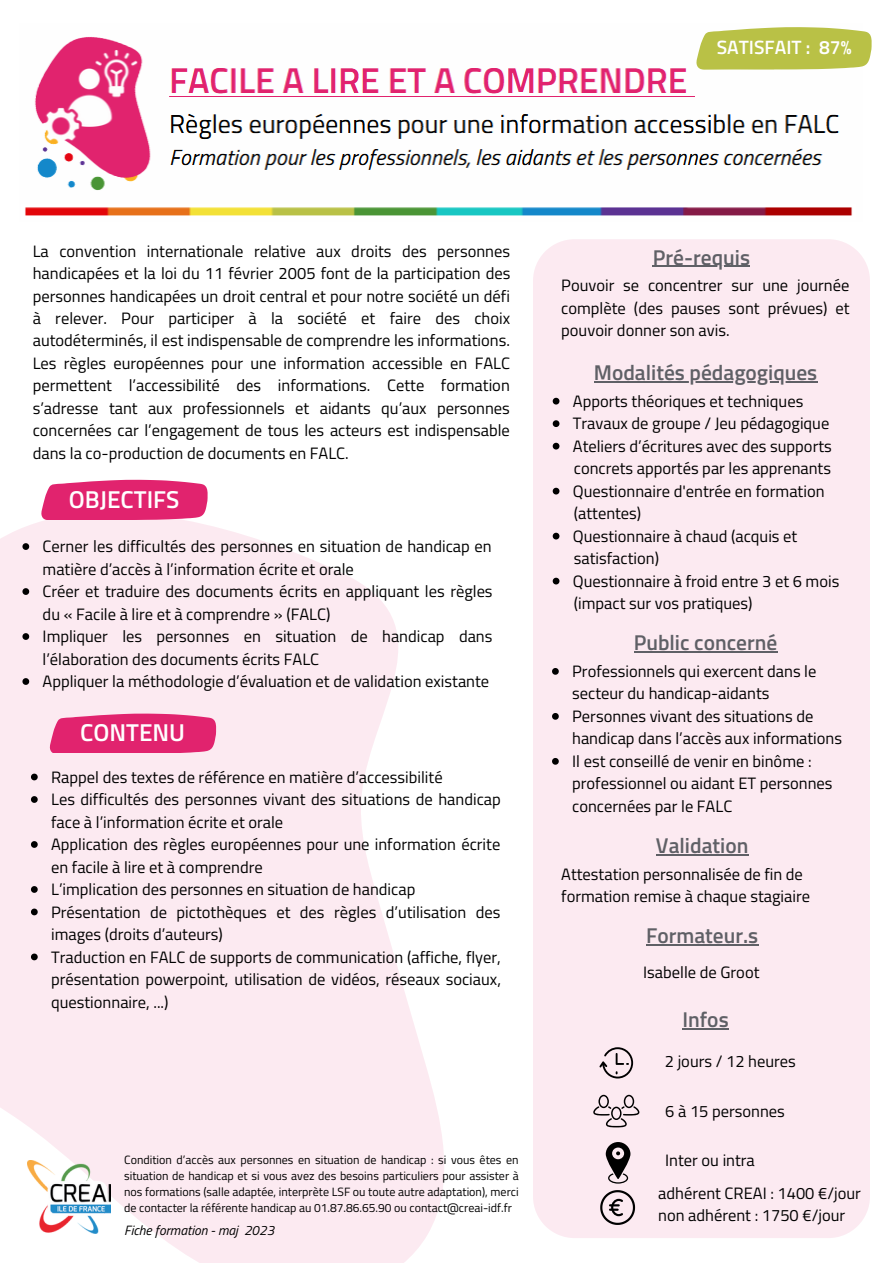
<style>
.page{position:relative;width:893px;height:1264px;background:#fff}
.page>*{position:absolute;margin:0;border:0;box-sizing:border-box;transform-origin:0 0}
.t1{font:600 24.45px "Titillium Web";color:#fff}
.t2{font:600 21.45px "Titillium Web";color:#5f6066}
.t3{font:600 19.35px "Titillium Web";color:#fff}
.t4{font:16.5px/22.5px "Titillium Web";color:#000}
.t5{font:italic 13.5px "Titillium Web";color:#000}
.t6{font:12px/16px "Titillium Web";color:#000;text-align:justify}
</style>
<div class="page">
<svg style="left:0;top:479px;width:444px;height:783px;fill:#fceaf1"></svg>
<img style="left:27px;top:1160px;width:84px;height:73px">
<img style="left:25px;top:36px;width:827px;height:180px">
<div style="left:533px;top:239px;width:336px;height:999px;background:#fceaf1"></div>
<svg style="left:41px;top:480px;width:167px;height:39px;background:#e33479"></svg>
<svg style="left:50px;top:713px;width:166px;height:40px;background:#e3357a"></svg>
<svg style="left:599px;top:1047px;width:34px;height:31px"></svg>
<svg style="left:593px;top:1094px;width:46px;height:33px;background:#cdbfc4"></svg>
<svg style="left:600px;top:1190px;width:35px;height:34px"></svg>
<svg style="left:605px;top:1141px;width:25px;height:42px"></svg>
<svg style="left:22px;top:543px;width:7px;height:7px"></svg>
<svg style="left:22px;top:588px;width:7px;height:7px"></svg>
<svg style="left:22px;top:633px;width:7px;height:7px"></svg>
<svg style="left:22px;top:678px;width:7px;height:7px"></svg>
<svg style="left:31px;top:773px;width:7px;height:7px"></svg>
<svg style="left:31px;top:796px;width:7px;height:6px"></svg>
<svg style="left:31px;top:841px;width:7px;height:6px"></svg>
<svg style="left:31px;top:886px;width:7px;height:6px"></svg>
<svg style="left:31px;top:908px;width:7px;height:7px"></svg>
<svg style="left:31px;top:953px;width:7px;height:7px"></svg>
<hr style="left:653px;top:266px;width:97px;height:1px;background:#5f6066">
<hr style="left:593px;top:381px;width:224px;height:1px;background:#5f6066">
<hr style="left:633px;top:651px;width:144px;height:1px;background:#5f6066">
<svg style="left:552px;top:398px;width:7px;height:6px"></svg>
<svg style="left:552px;top:420px;width:7px;height:7px"></svg>
<svg style="left:552px;top:443px;width:7px;height:6px"></svg>
<svg style="left:552px;top:488px;width:7px;height:6px"></svg>
<svg style="left:552px;top:532px;width:7px;height:7px"></svg>
<svg style="left:552px;top:577px;width:7px;height:7px"></svg>
<svg style="left:552px;top:668px;width:6px;height:6px"></svg>
<svg style="left:552px;top:713px;width:6px;height:6px"></svg>
<svg style="left:552px;top:758px;width:6px;height:6px"></svg>
<hr style="left:646px;top:944px;width:112px;height:1px;background:#5f6066">
<hr style="left:656px;top:854px;width:92px;height:1px;background:#5f6066">
<hr style="left:682px;top:1027px;width:46px;height:2px;background:#5f6066">
<svg style="left:696px;top:27px;width:175px;height:43px;background:#bfc658"></svg>
<p class="t3" style="left:716px;top:32px;width:136px">SATISFAIT : 87%</p>
<p class="t4" style="left:33px;top:239px;width:479px;text-align:justify">La convention internationale relative aux droits des personnes handicapées et la loi du 11 février 2005 font de la participation des personnes handicapées un droit central et pour notre société un défi à relever. Pour participer à la société et faire des choix autodéterminés, il est indispensable de comprendre les informations.<br>Les règles européennes pour une information accessible en FALC permettent l’accessibilité des informations. Cette formation s’adresse tant aux professionnels et aidants qu’aux personnes concernées car l’engagement de tous les acteurs est indispensable dans la co-production de documents en FALC.</p>
<h1 class="t1" style="left:69px;top:480px;width:112px">OBJECTIFS</h1>
<p class="t4" style="left:43px;top:535px;width:451px">Cerner les difficultés des personnes en situation de handicap en matière d’accès à l’information écrite et orale<br>Créer et traduire des documents écrits en appliquant les règles du « Facile à lire et à comprendre » (FALC)<br>Impliquer les personnes en situation de handicap dans l’élaboration des documents écrits FALC<br>Appliquer la méthodologie d’évaluation et de validation existante</p>
<h1 class="t1" style="left:80px;top:713px;width:106px">CONTENU</h1>
<p class="t4" style="left:51px;top:765px;width:451px">Rappel des textes de référence en matière d’accessibilité<br>Les difficultés des personnes vivant des situations de handicap face à l’information écrite et orale<br>Application des règles européennes pour une information écrite en facile à lire et à comprendre<br>L’implication des personnes en situation de handicap Présentation de pictothèques et des règles d’utilisation des images (droits d’auteurs)<br>Traduction en FALC de supports de communication (affiche, flyer, présentation powerpoint, utilisation de vidéos, réseaux sociaux, questionnaire, ...)</p>
<p class="t6" style="left:124px;top:1151px;width:396px">Condition d’accès aux personnes en situation de handicap : si vous êtes en situation de handicap et si vous avez des besoins particuliers pour assister à nos formations (salle adaptée, interprète LSF ou toute autre adaptation), merci de contacter la référente handicap au 01.87.86.65.90 ou contact@creai-idf.fr</p>
<p class="t5" style="left:124px;top:1219px;width:151px">Fiche formation - maj 2023</p>
<h2 class="t2" style="left:653px;top:240px;width:99px">Pré-requis</h2>
<p class="t4" style="left:561px;top:274px;width:290px;text-align:justify">Pouvoir se concentrer sur une journée complète (des pauses sont prévues) et pouvoir donner son avis.</p>
<h2 class="t2" style="left:593px;top:356px;width:225px">Modalités pédagogiques</h2>
<p class="t4" style="left:573px;top:389px;width:260px">Apports théoriques et techniques<br>Travaux de groupe / Jeu pédagogique<br>Ateliers d’écritures avec des supports</p>
<p class="t4" style="left:573px;top:479px;width:253px">Questionnaire d'entrée en formation</p>
<p class="t4" style="left:573px;top:524px;width:226px">Questionnaire à chaud (acquis et</p>
<p class="t4" style="left:573px;top:569px;width:268px">Questionnaire à froid entre 3 et 6 mois</p>
<p class="t4" style="left:573px;top:457px;width:259px">concrets apportés par les apprenants</p>
<p class="t4" style="left:573px;top:502px;width:69px">(attentes)</p>
<p class="t4" style="left:573px;top:547px;width:87px">satisfaction)</p>
<p class="t4" style="left:573px;top:592px;width:180px">(impact sur vos pratiques)</p>
<h2 class="t2" style="left:633px;top:626px;width:145px">Public concerné</h2>
<p class="t4" style="left:572px;top:659px;width:271px">Professionnels qui exercent dans le secteur du handicap-aidants Personnes vivant des situations de handicap dans l’accès aux informations Il est conseillé de venir en binôme : professionnel ou aidant ET personnes concernées par le FALC</p>
<h2 class="t2" style="left:656px;top:828px;width:94px">Validation</h2>
<p class="t4" style="left:561px;top:862px;width:250px">Attestation personnalisée de fin de formation remise à chaque stagiaire</p>
<h2 class="t2" style="left:646px;top:919px;width:114px">Formateur.s</h2>
<p class="t4" style="left:643px;top:960px;width:118px">Isabelle de Groot</p>
<h2 class="t2" style="left:682px;top:1002px;width:48px">Infos</h2>
<p class="t4" style="left:664px;top:1049px;width:132px">2 jours / 12 heures</p>
<p class="t4" style="left:665px;top:1099px;width:121px">6 à 15 personnes</p>
<p class="t4" style="left:665px;top:1148px;width:91px">Inter ou intra</p>
<p class="t4" style="left:658px;top:1181px;width:204px">adhérent CREAI : 1400 €/jour non adhérent : 1750 €/jour</p>
</div>
